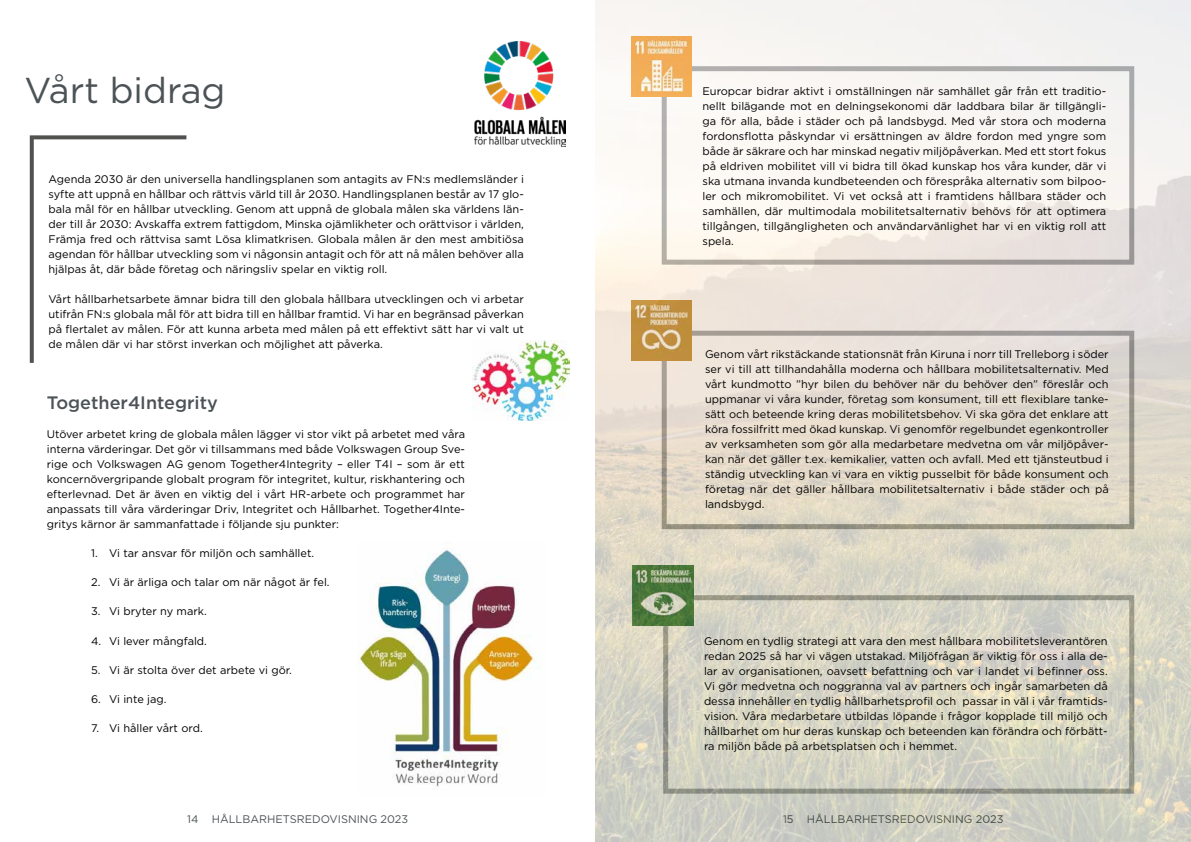
<style>
.page{position:relative;width:1191px;height:842px;background:#fff}
.page>*{position:absolute;margin:0;border:0;box-sizing:border-box;transform-origin:0 0}
.t1{font:36px "Gotham";color:#4c5356}
.t2{font:500 18px "Gotham";color:#4c5356}
.t3{font:11px/15px "Gotham";color:#000;text-align:justify}
.t4{font:11px "Gotham";color:#4d5356}
</style>
<div class="page">
<img style="left:473px;top:340px;width:96px;height:81px">
<img style="left:595px;top:0;width:596px;height:842px">
<img style="left:358px;top:550px;width:182px;height:237px">
<img style="left:475px;top:41px;width:91px;height:105px">
<svg style="left:34px;top:135px;width:152px;height:4px"></svg>
<svg style="left:30px;top:135px;width:4px;height:228px"></svg>
<h1 class="t1" style="left:24px;top:67px;width:202px">Vårt bidrag</h1>
<p class="t3" style="left:48px;top:172px;width:477px">Agenda 2030 är den universella handlingsplanen som antagits av FN:s medlemsländer i syfte att uppnå en hållbar och rättvis värld till år 2030. Handlingsplanen består av 17 glo&shy;bala mål för en hållbar utveckling. Genom att uppnå de globala målen ska världens län&shy;der till år 2030: Avskaffa extrem fattigdom, Minska ojämlikheter och orättvisor i världen, Främja fred och rättvisa samt Lösa klimatkrisen. Globala målen är den mest ambitiösa agendan för hållbar utveckling som vi någonsin antagit och för att nå målen behöver alla hjälpas åt, där både företag och näringsliv spelar en viktig roll.</p>
<p class="t3" style="left:48px;top:291px;width:477px">Vårt hållbarhetsarbete ämnar bidra till den globala hållbara utvecklingen och vi arbetar utifrån FN:s globala mål för att bidra till en hållbar framtid. Vi har en begränsad påverkan på flertalet av målen. För att kunna arbeta med målen på ett effektivt sätt har vi valt ut de målen där vi har störst inverkan och möjlighet att påverka.</p>
<h2 class="t2" style="left:47px;top:390px;width:173px">Together4Integrity</h2>
<p class="t3" style="left:47px;top:426px;width:420px">Utöver arbetet kring de globala målen lägger vi stor vikt på arbetet med våra interna värderingar. Det gör vi tillsammans med både Volkswagen Group Sve&shy;rige och Volkswagen AG genom Together4Integrity – eller T4I – som är ett koncernövergripande globalt program för integritet, kultur, riskhantering och efterlevnad. Det är även en viktig del i vårt HR-arbete och programmet har anpassats till våra värderingar Driv, Integritet och Hållbarhet. Together4Inte&shy;gritys kärnor är sammanfattade i följande sju punkter:</p>
<p class="t3" style="left:91px;top:545px;width:224px">1. Vi tar ansvar för miljön och samhället.</p>
<p class="t3" style="left:91px;top:574px;width:240px">2. Vi är ärliga och talar om när något är fel.</p>
<p class="t3" style="left:91px;top:604px;width:117px">3. Vi bryter ny mark.</p>
<p class="t3" style="left:91px;top:633px;width:117px">4. Vi lever mångfald.</p>
<p class="t3" style="left:91px;top:662px;width:202px">5. Vi är stolta över det arbete vi gör.</p>
<p class="t3" style="left:91px;top:691px;width:77px">6. Vi inte jag.</p>
<p class="t3" style="left:91px;top:720px;width:113px">7. Vi håller vårt ord.</p>
<p class="t3" style="left:702px;top:83px;width:405px">Europcar bidrar aktivt i omställningen när samhället går från ett traditio&shy;nellt bilägande mot en delningsekonomi där laddbara bilar är tillgängli&shy;ga för alla, både i städer och på landsbygd. Med vår stora och moderna fordonsflotta påskyndar vi ersättningen av äldre fordon med yngre som både är säkrare och har minskad negativ miljöpåverkan. Med ett stort fokus på eldriven mobilitet vill vi bidra till ökad kunskap hos våra kunder, där vi ska utmana invanda kundbeteenden och förespråka alternativ som bilpoo&shy;ler och mikromobilitet. Vi vet också att i framtidens hållbara städer och samhällen, där multimodala mobilitetsalternativ behövs för att optimera tillgången, tillgängligheten och användarvänlighet har vi en viktig roll att spela.</p>
<p class="t3" style="left:705px;top:346px;width:405px">Genom vårt rikstäckande stationsnät från Kiruna i norr till Trelleborg i söder ser vi till att tillhandahålla moderna och hållbara mobilitetsalternativ. Med vårt kundmotto ”hyr bilen du behöver när du behöver den” föreslår och uppmanar vi våra kunder, företag som konsument, till ett flexiblare tanke&shy;sätt och beteende kring deras mobilitetsbehov. Vi ska göra det enklare att köra fossilfritt med ökad kunskap. Vi genomför regelbundet egenkontroller av verksamheten som gör alla medarbetare medvetna om vår miljöpåver&shy;kan när det gäller t.ex. kemikalier, vatten och avfall. Med ett tjänsteutbud i ständig utveckling kan vi vara en viktig pusselbit för både konsument och företag när det gäller hållbara mobilitetsalternativ i både städer och på landsbygd.</p>
<p class="t3" style="left:704px;top:633px;width:405px">Genom en tydlig strategi att vara den mest hållbara mobilitetsleverantören redan 2025 så har vi vägen utstakad. Miljöfrågan är viktig för oss i alla de&shy;lar av organisationen, oavsett befattning och var i landet vi befinner oss.<br>Vi gör medvetna och noggranna val av partners och ingår samarbeten då dessa innehåller en tydlig hållbarhetsprofil och passar in väl i vår framtids&shy;vision. Våra medarbetare utbildas löpande i frågor kopplade till miljö och hållbarhet om hur deras kunskap och beteenden kan förändra och förbätt&shy;ra miljön både på arbetsplatsen och i hemmet.</p>
<p class="t4" style="left:187px;top:812px;width:222px">14 HÅLLBARHETSREDOVISNING 2023</p>
<p class="t4" style="left:783px;top:812px;width:222px">15 HÅLLBARHETSREDOVISNING 2023</p>
</div>
